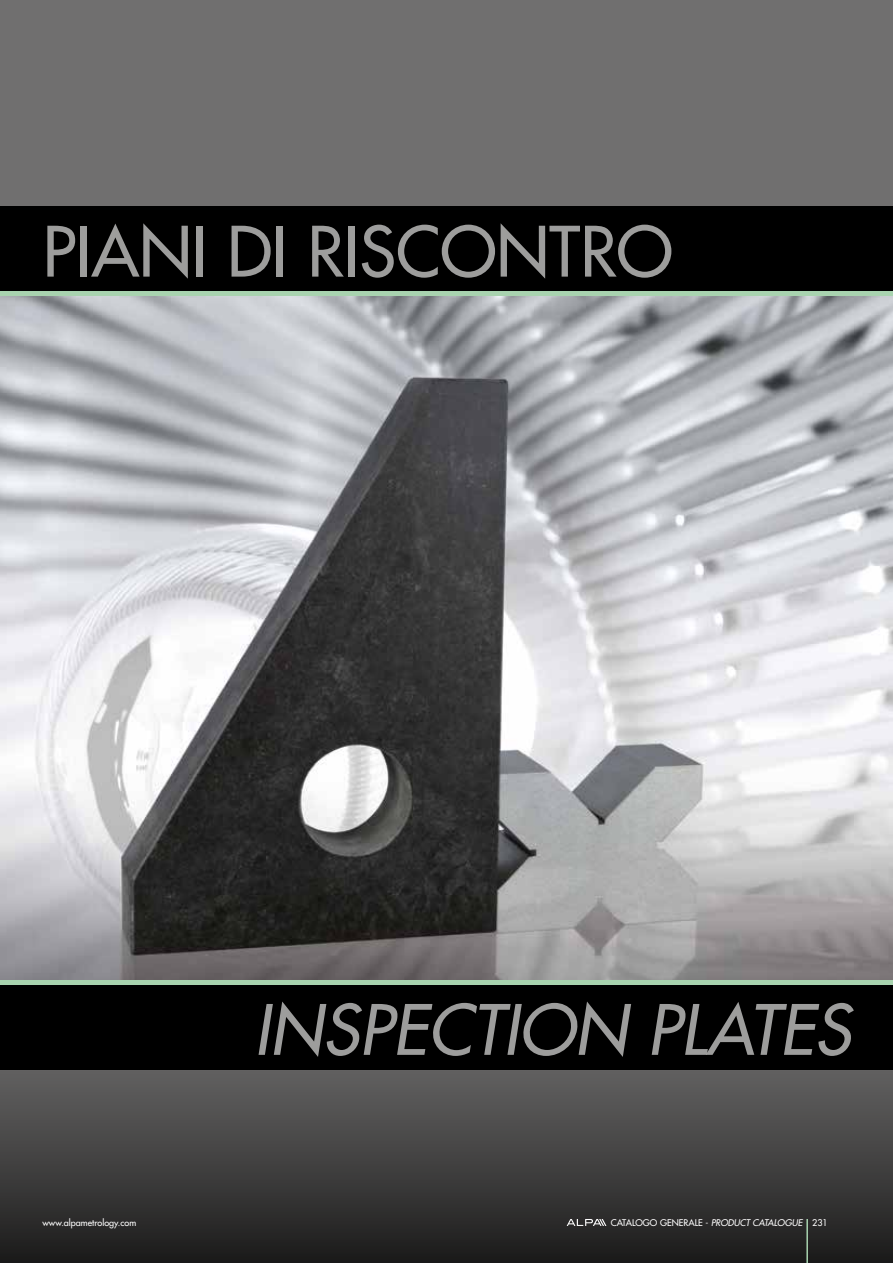
<style>
.page{position:relative;width:893px;height:1263px;background:#706f6f}
.page>*{position:absolute;margin:0;border:0;box-sizing:border-box;transform-origin:0 0}
.t1{font:500 67.5px "Futura Std";color:#9d9d9c}
.t2{font:italic 500 67.5px "Futura Std";color:#9d9d9c}
.t3{font:500 9px "Futura Std";color:#fff}
.s1{font-style:italic}
</style>
<div class="page">
<svg style="left:0;top:1069px;width:893px;height:194px;background:#3e3e3e"></svg>
<img style="left:0;top:296px;width:893px;height:684px">
<div style="left:0;top:206px;width:893px;height:85px;background:#000"></div>
<div style="left:0;top:984px;width:893px;height:85px;background:#000"></div>
<svg style="left:567px;top:1219px;width:39px;height:7px"></svg>
<hr style="left:806px;top:1219px;width:2px;height:44px;background:#a8d3af">
<div style="left:0;top:291px;width:893px;height:5px;background:#a8d3af"></div>
<hr style="left:0;top:980px;width:893px;height:4px;background:#a8d3af">
<h1 class="t1" style="left:43px;top:209px;width:632px">PIANI DI RISCONTRO</h1>
<h1 class="t2" style="left:254px;top:988px;width:108px">INSPEC</h1>
<h1 class="t2" style="left:472px;top:988px;width:343px">TION PLA TES</h1>
<p class="t3" style="left:43px;top:1217px;width:95px">www.alpametrology.com</p>
<p class="t3" style="left:611px;top:1217px;width:219px">CATALOGO GENERALE - <span class="s1">PRODUCT CATALOGUE</span> 231</p>
</div>
